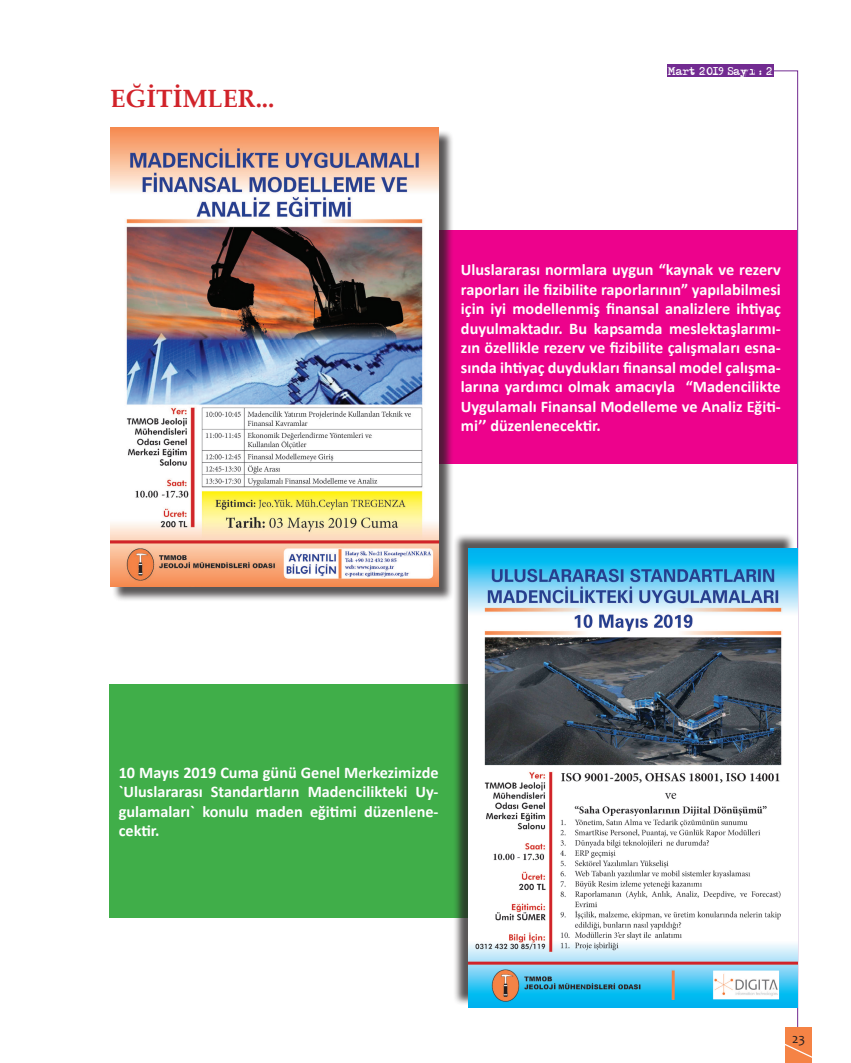
<style>
.page{position:relative;width:851px;height:1063px;background:#fff}
.page>*{position:absolute;margin:0;border:0;box-sizing:border-box;transform-origin:0 0}
.t1{font:700 25px "Palatino Linotype";color:#d1232a}
.t2{font:700 16.25px/19.5px "Calibri";color:#fff;text-align:justify}
.t3{font:13.75px "Candara";color:#231f20}
.t4{font:10px "Adler";color:#fff}
</style>
<div class="page">
<svg style="left:773px;top:70px;width:25px;height:958px"></svg>
<div style="left:785px;top:1028px;width:26px;height:35px;background:#f58345"></div>
<svg style="left:785px;top:1041px;width:27px;height:19px"></svg>
<div style="left:667px;top:65px;width:106px;height:12px;background:#722b91"></div>
<svg style="left:749px;top:69px;width:6px;height:6px"></svg>
<div style="left:110px;top:684px;width:670px;height:234px;background:#40ae49"></div>
<div style="left:126px;top:230px;width:671px;height:234px;background:#ed028c"></div>
<div style="left:112px;top:129px;width:342px;height:473px;background:#231f20;opacity:.75"></div>
<img style="left:110px;top:127px;width:328px;height:460px">
<div style="left:453px;top:533px;width:341px;height:473px;background:#231f20;opacity:.75"></div>
<img style="left:469px;top:549px;width:328px;height:459px">
<h1 class="t1" style="left:110px;top:81px;width:166px">EĞİTİMLER...</h1>
<p class="t4" style="left:667px;top:67px;width:107px">Mart 2019 Say ı: 2</p>
<p class="t2" style="left:461px;top:260px;width:321px">Uluslararası normlara uygun “kaynak ve rezerv raporları ile fizibilite raporlarının” yapılabilmesi için iyi modellenmiş finansal analizlere ihtiyaç duyulmaktadır. Bu kapsamda meslektaşlarımı&shy;zın özellikle rezerv ve fizibilite çalışmaları esna&shy;sında ihtiyaç duydukları finansal model çalışma&shy;larına yardımcı olmak amacıyla “Madencilikte Uygulamalı Finansal Modelleme ve Analiz Eğiti&shy;mi’’ düzenlenecektir.</p>
<p class="t2" style="left:119px;top:762px;width:321px">10 Mayıs 2019 Cuma günü Genel Merkezimizde `Uluslararası Standartların Madencilikteki Uy&shy;gulamaları` konulu maden eğitimi düzenlene&shy;cektir.</p>
<p class="t3" style="left:792px;top:1030px;width:15px">23</p>
</div>
